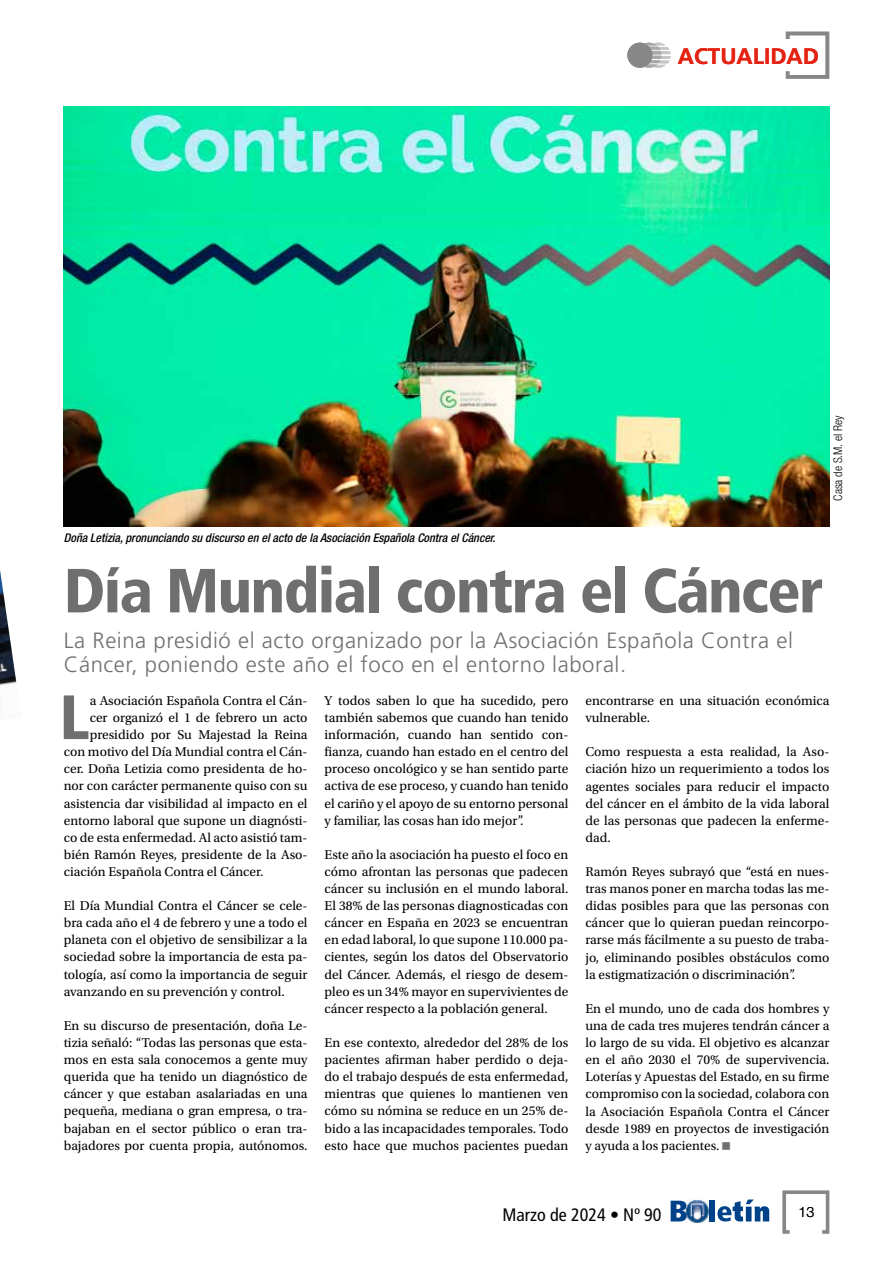
<style>
.page{position:relative;width:893px;height:1263px;background:#fff}
.page>*{position:absolute;margin:0;border:0;box-sizing:border-box;transform-origin:0 0}
.t1{font:900 condensed 62.55px "Frutiger LT Std";color:#706f6f}
.t2{font:900 condensed 62.25px "Frutiger LT Std";letter-spacing:-.025em;color:#706f6f}
.t3{font:700 22.5px "Frutiger LT Std";color:#e42313}
.t4{font:300 22.2px/24px "Frutiger LT Std";letter-spacing:.025em;color:#706f6f}
.t5{font:condensed 18px "Frutiger LT Std";color:#000}
.t6{font:300 14.25px "Helvetica Neue LT Std";color:#000}
.t7{font:13.5px/17.1px "Utopia Std";color:#000;text-align:justify}
.t8{font:italic 500 condensed 12px "Helvetica Neue LT Std";color:#000}
.t9{font:300 condensed 12px "Helvetica Neue LT Std";color:#000}
</style>
<div class="page">
<svg style="left:786px;top:32px;width:43px;height:47px"></svg>
<svg style="left:644px;top:43px;width:26px;height:25px"></svg>
<div style="left:627px;top:43px;width:25px;height:25px;background:#878787;border-radius:50%"></div>
<svg style="left:782px;top:1190px;width:47px;height:44px"></svg>
<svg style="left:671px;top:1201px;width:15px;height:20px"></svg>
<div style="left:709px;top:1200px;width:6px;height:21px;background:#004289"></div>
<svg style="left:717px;top:1199px;width:52px;height:22px"></svg>
<img style="left:686px;top:1199px;width:23px;height:24px">
<svg style="left:0;top:570px;width:17px;height:145px"></svg>
<img style="left:64px;top:106px;width:765px;height:420px">
<h3 class="t3" style="left:678px;top:43px;width:143px">ACTUALIDAD</h3>
<p class="t9" style="left:831px;top:501px;width:87px;rotate:-90deg">Casa de S.M. el Rey</p>
<p class="t8" style="left:64px;top:531px;width:433px">Doña Letizia, pronunciando su discurso en el acto de la Asociación Española Contra el Cáncer.</p>
<h2 class="t2" style="left:64px;top:553px;width:761px">Día Mundial contra el Cáncer</h2>
<h3 class="t4" style="left:64px;top:629px;width:731px">La Reina presidió el acto organizado por la Asociación Española Contra el<br>Cáncer, poniendo este año el foco en el entorno laboral.</h3>
<h1 class="t1" style="left:60px;top:680px;width:32px">L</h1>
<p class="t7" style="left:90px;top:692px;width:219px">a Asociación Española Contra el Cán-</p>
<p class="t7" style="left:90px;top:709px;width:219px">cer organizó el 1 de febrero un acto</p>
<p class="t7" style="left:90px;top:726px;width:219px">presidido por Su Majestad la Reina</p>
<p class="t7" style="left:64px;top:743px;width:245px">con motivo del Día Mundial contra el Cán-</p>
<p class="t7" style="left:64px;top:761px;width:245px">cer. Doña Letizia como presidenta de ho-</p>
<p class="t7" style="left:64px;top:778px;width:245px">nor con carácter permanente quiso con su</p>
<p class="t7" style="left:64px;top:795px;width:245px">asistencia dar visibilidad al impacto en el</p>
<p class="t7" style="left:64px;top:812px;width:245px">entorno laboral que supone un diagnósti-</p>
<p class="t7" style="left:64px;top:829px;width:245px">co de esta enfermedad. Al acto asistió tam-</p>
<p class="t7" style="left:64px;top:846px;width:245px">bién Ramón Reyes, presidente de la Aso-</p>
<p class="t7" style="left:64px;top:863px;width:201px">ciación Española Contra el Cáncer.</p>
<p class="t7" style="left:64px;top:897px;width:245px">El Día Mundial Contra el Cáncer se cele&shy;bra cada año el 4 de febrero y une a todo el planeta con el objetivo de sensibilizar a la sociedad sobre la importancia de esta pa&shy;tología, así como la importancia de seguir avanzando en su prevención y control.</p>
<p class="t7" style="left:64px;top:1017px;width:245px">En su discurso de presentación, doña Le&shy;tizia señaló: “Todas las personas que esta&shy;mos en esta sala conocemos a gente muy querida que ha tenido un diagnóstico de cáncer y que estaban asalariadas en una pequeña, mediana o gran empresa, o tra&shy;bajaban en el sector público o eran tra&shy;bajadores por cuenta propia, autónomos.</p>
<p class="t7" style="left:325px;top:692px;width:245px">Y todos saben lo que ha sucedido, pero también sabemos que cuando han tenido información, cuando han sentido con&shy;fianza, cuando han estado en el centro del proceso oncológico y se han sentido parte activa de ese proceso, y cuando han tenido el cariño y el apoyo de su entorno personal y familiar, las cosas han ido mejor”.</p>
<p class="t7" style="left:325px;top:846px;width:245px">Este año la asociación ha puesto el foco en cómo afrontan las personas que padecen cáncer su inclusión en el mundo laboral.<br>El 38% de las personas diagnosticadas con cáncer en España en 2023 se encuentran en edad laboral, lo que supone 110.000 pa&shy;cientes, según los datos del Observatorio del Cáncer. Además, el riesgo de desem&shy;pleo es un 34% mayor en supervivientes de cáncer respecto a la población general.</p>
<p class="t7" style="left:325px;top:1034px;width:245px">En ese contexto, alrededor del 28% de los pacientes afirman haber perdido o deja&shy;do el trabajo después de esta enfermedad, mientras que quienes lo mantienen ven cómo su nómina se reduce en un 25% de&shy;bido a las incapacidades temporales. Todo esto hace que muchos pacientes puedan</p>
<p class="t7" style="left:585px;top:692px;width:245px">encontrarse en una situación económica vulnerable.</p>
<p class="t7" style="left:585px;top:744px;width:245px">Como respuesta a esta realidad, la Aso&shy;ciación hizo un requerimiento a todos los agentes sociales para reducir el impacto del cáncer en el ámbito de la vida laboral de las personas que padecen la enferme&shy;dad.</p>
<p class="t7" style="left:585px;top:863px;width:246px">Ramón Reyes subrayó que “está en nues&shy;tras manos poner en marcha todas las me&shy;didas posibles para que las personas con cáncer que lo quieran puedan reincorpo&shy;rarse más fácilmente a su puesto de traba&shy;jo, eliminando posibles obstáculos como la estigmatización o discriminación”.</p>
<p class="t7" style="left:585px;top:1000px;width:245px">En el mundo, uno de cada dos hombres y una de cada tres mujeres tendrán cáncer a lo largo de su vida. El objetivo es alcanzar en el año 2030 el 70% de supervivencia.<br>Loterías y Apuestas del Estado, en su firme compromiso con la sociedad, colabora con la Asociación Española Contra el Cáncer desde 1989 en proyectos de investigación y ayuda a los pacientes.</p>
<h3 class="t5" style="left:502px;top:1204px;width:161px">Marzo de 2024 • Nº 90</h3>
<p class="t6" style="left:798px;top:1203px;width:17px">13</p>
</div>
